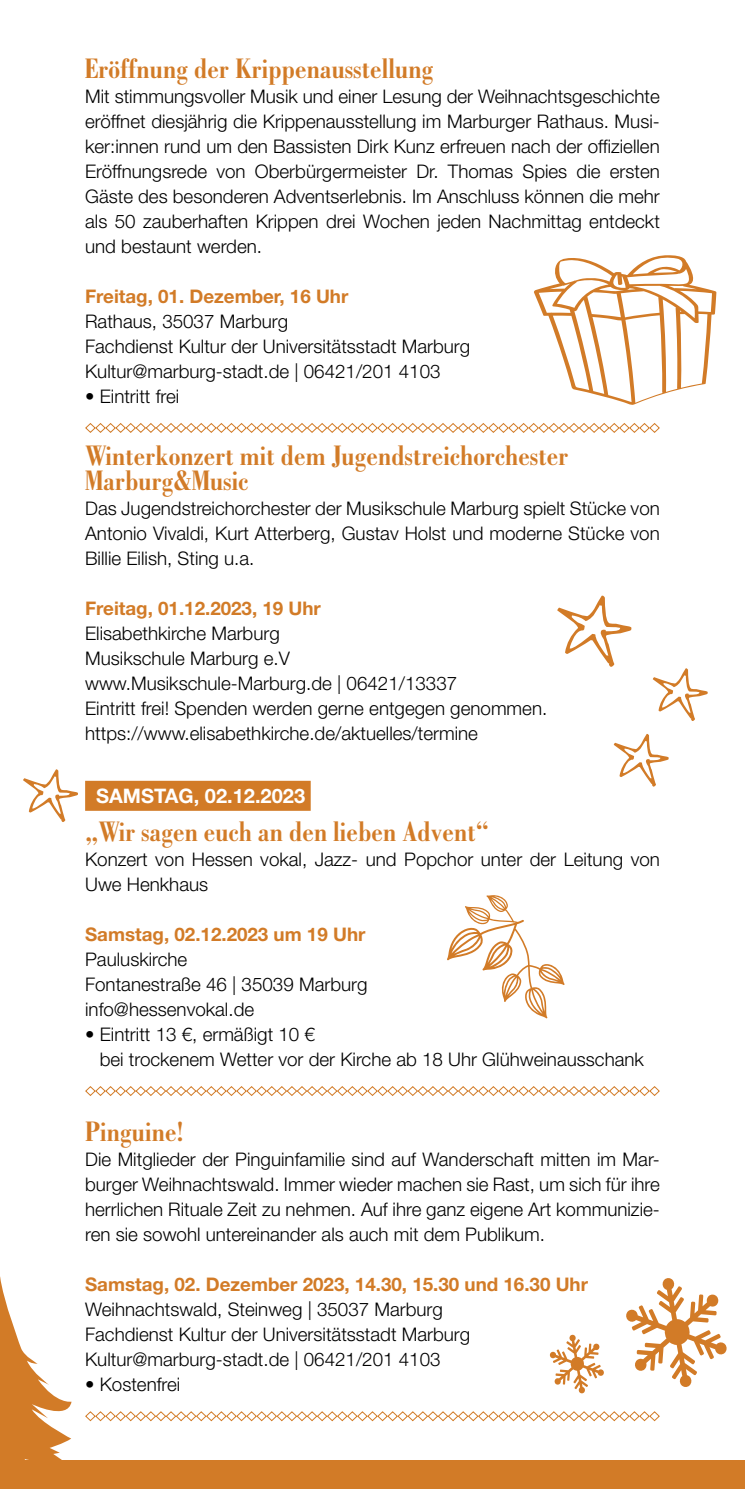
<style>
.page{position:relative;width:745px;height:1489px;background:#fff}
.page>*{position:absolute;margin:0;border:0;box-sizing:border-box;transform-origin:0 0}
.t1{font:700 condensed 30px/25px "Bodoni Std";color:#d27b27}
.t2{font:700 20px "Helvetica Neue LT Std";color:#fff}
.t3{font:300 18.75px/25px "Helvetica Neue LT Std";color:#000}
.t4{font:700 18.75px "Helvetica Neue LT Std";color:#d27b27}
</style>
<div class="page">
<div style="left:85px;top:780px;width:225px;height:30px;background:#d27b27"></div>
<svg style="left:85px;top:423px;width:575px;height:10px"></svg>
<svg style="left:85px;top:1086px;width:575px;height:10px"></svg>
<svg style="left:85px;top:1411px;width:575px;height:10px"></svg>
<div style="left:0;top:1460px;width:744px;height:28px;background:#d27b27"></div>
<svg style="left:557px;top:595px;width:74px;height:71px"></svg>
<svg style="left:613px;top:734px;width:55px;height:52px"></svg>
<svg style="left:534px;top:255px;width:182px;height:150px"></svg>
<svg style="left:0;top:1276px;width:71px;height:184px"></svg>
<svg style="left:744px;top:1460px;width:1px;height:28px"></svg>
<svg style="left:447px;top:895px;width:117px;height:123px"></svg>
<svg style="left:549px;top:1334px;width:55px;height:59px"></svg>
<svg style="left:626px;top:1278px;width:100px;height:109px"></svg>
<svg style="left:652px;top:668px;width:55px;height:53px"></svg>
<svg style="left:23px;top:769px;width:55px;height:53px"></svg>
<h1 class="t1" style="left:85px;top:56px;width:349px">Eröffnung der Krippenausstellung</h1>
<p class="t3" style="left:85px;top:83px;width:576px;text-align:justify">Mit stimmungsvoller Musik und einer Lesung der Weihnachtsgeschichte eröffnet diesjährig die Krippenausstellung im Marburger Rathaus. Musi&shy;ker:innen rund um den Bassisten Dirk Kunz erfreuen nach der offiziellen Eröffnungsrede von Oberbürgermeister Dr. Thomas Spies die ersten Gäste des besonderen Adventserlebnis. Im Anschluss können die mehr als 50 zauberhaften Krippen drei Wochen jeden Nachmittag entdeckt und bestaunt werden.</p>
<p class="t4" style="left:85px;top:284px;width:264px">Freitag, 01. Dezember, 16 Uhr</p>
<p class="t3" style="left:85px;top:308px;width:386px">Rathaus, 35037 Marburg<br>Fachdienst Kultur der Universitätsstadt Marburg<br>Kultur@marburg-stadt.de | 06421/201 4103</p>
<p class="t3" style="left:85px;top:383px;width:96px">• Eintritt frei</p>
<h1 class="t1" style="left:85px;top:444px;width:484px">Winterkonzert mit dem Jugendstreichorchester<br>Marburg&amp;Music</h1>
<p class="t3" style="left:85px;top:496px;width:576px;text-align:justify">Das Jugendstreichorchester der Musikschule Marburg spielt Stücke von Antonio Vivaldi, Kurt Atterberg, Gustav Holst und moderne Stücke von Billie Eilish, Sting u.a.</p>
<p class="t4" style="left:85px;top:597px;width:237px">Freitag, 01.12.2023, 19 Uhr</p>
<p class="t3" style="left:85px;top:621px;width:463px">Elisabethkirche Marburg<br>Musikschule Marburg e.V<br>www.Musikschule-Marburg.de | 06421/13337<br>Eintritt frei! Spenden werden gerne entgegen genommen. https://www.elisabethkirche.de/aktuelles/termine</p>
<p class="t2" style="left:96px;top:783px;width:210px">SAMSTAG, 02.12.2023</p>
<h1 class="t1" style="left:85px;top:819px;width:405px">„Wir sagen euch an den lieben Advent“</h1>
<p class="t3" style="left:85px;top:846px;width:576px">Konzert von Hessen vokal, Jazz- und Popchor unter der Leitung von<br>Uwe Henkhaus</p>
<p class="t4" style="left:85px;top:922px;width:281px">Samstag, 02.12.2023 um 19 Uhr</p>
<p class="t3" style="left:85px;top:946px;width:284px">Pauluskirche<br>Fontanestraße 46 | 35039 Marburg info@hessenvokal.de</p>
<p class="t3" style="left:100px;top:1021px;width:545px;text-indent:-15px">• Eintritt 13 €, ermäßigt 10 €<br>bei trockenem Wetter vor der Kirche ab 18 Uhr Glühweinausschank</p>
<h1 class="t1" style="left:85px;top:1119px;width:100px">Pinguine!</h1>
<p class="t3" style="left:85px;top:1146px;width:576px;text-align:justify">Die Mitglieder der Pinguinfamilie sind auf Wanderschaft mitten im Mar&shy;burger Weihnachtswald. Immer wieder machen sie Rast, um sich für ihre herrlichen Rituale Zeit zu nehmen. Auf ihre ganz eigene Art kommunizie&shy;ren sie sowohl untereinander als auch mit dem Publikum.</p>
<p class="t4" style="left:85px;top:1272px;width:504px">Samstag, 02. Dezember 2023, 14.30, 15.30 und 16.30 Uhr</p>
<p class="t3" style="left:85px;top:1296px;width:386px">Weihnachtswald, Steinweg | 35037 Marburg<br>Fachdienst Kultur der Universitätsstadt Marburg<br>Kultur@marburg-stadt.de | 06421/201 4103</p>
<p class="t3" style="left:85px;top:1371px;width:97px">• Kostenfrei</p>
</div>
